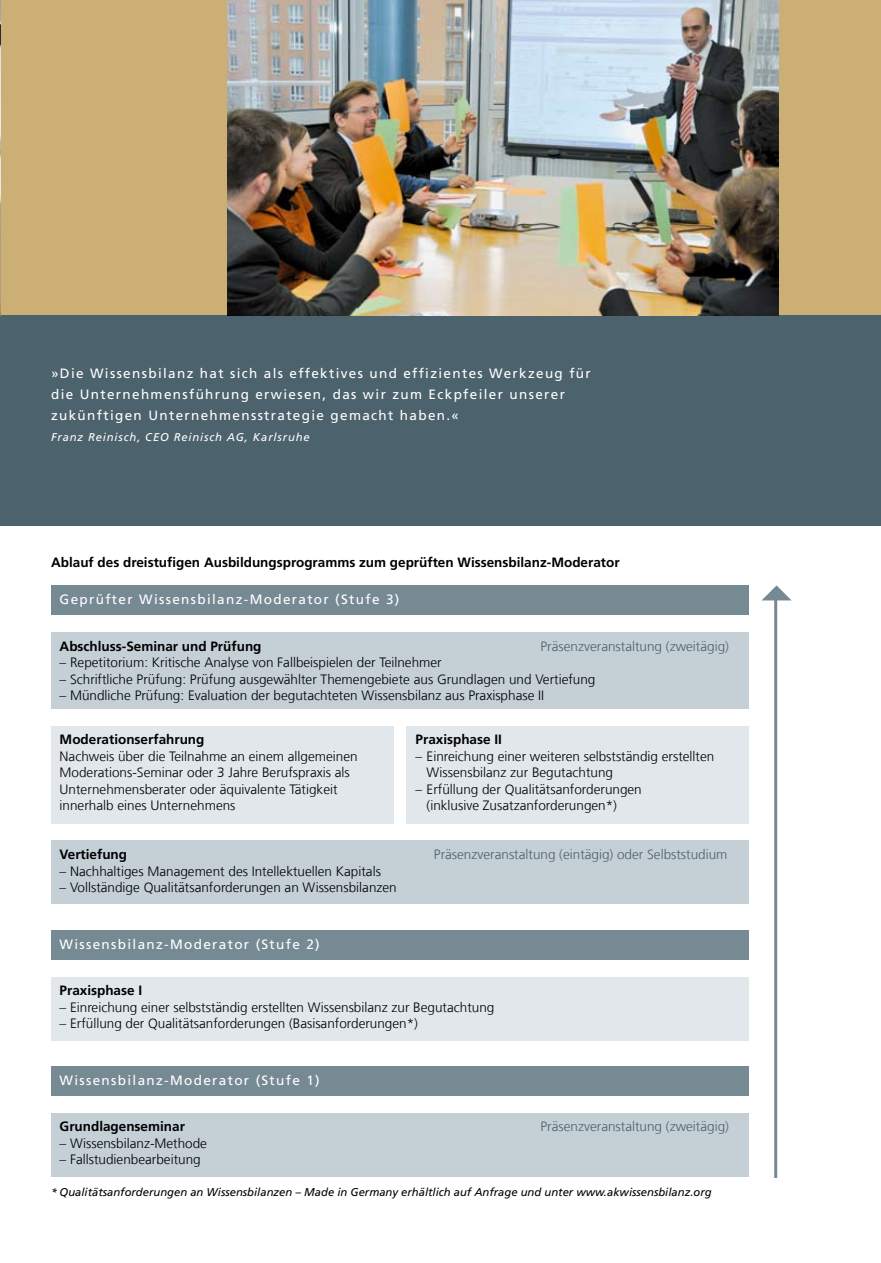
<style>
.page{position:relative;width:881px;height:1263px;background:#fff}
.page>*{position:absolute;margin:0;border:0;box-sizing:border-box;transform-origin:0 0}
.t1{font:300 13.5px/16.5px "Frutiger LT Com";color:#000}
.t2{font:13.5px/21px "Frutiger LT Com";letter-spacing:.1em;color:#fff}
.t3{font:700 13.5px "Frutiger LT Com";color:#000}
.t4{font:300 13.5px "Frutiger LT Com";color:#4c626c}
.t5{font:italic 11.25px "Frutiger LT Com";color:#000}
.t6{font:italic 11.25px "Frutiger LT Com";letter-spacing:.075em;color:#fff}
</style>
<div class="page">
<div style="left:0;top:0;width:880px;height:315px;background:#cbaf75"></div>
<div style="left:0;top:315px;width:880px;height:210px;background:#4c626c"></div>
<img style="left:0;top:0;width:1px;height:315px">
<img style="left:227px;top:0;width:551px;height:315px">
<div style="left:51px;top:585px;width:697px;height:30px;background:#768a94"></div>
<div style="left:51px;top:930px;width:697px;height:30px;background:#768a94"></div>
<div style="left:51px;top:1066px;width:697px;height:30px;background:#768a94"></div>
<div style="left:51px;top:632px;width:697px;height:77px;background:#c4cfd6"></div>
<div style="left:51px;top:840px;width:697px;height:64px;background:#c4cfd6"></div>
<div style="left:51px;top:1113px;width:697px;height:63px;background:#c4cfd6"></div>
<div style="left:51px;top:726px;width:342px;height:97px;background:#e1e7eb"></div>
<div style="left:51px;top:977px;width:697px;height:63px;background:#e1e7eb"></div>
<div style="left:406px;top:726px;width:342px;height:97px;background:#e1e7eb"></div>
<svg style="left:762px;top:585px;width:29px;height:15px"></svg>
<hr style="left:773px;top:596px;width:3px;height:582px;background:#768a94">
<p class="t2" style="left:51px;top:363px;width:541px">»Die Wissensbilanz hat sich als effektives und effizientes Werkzeug für die U nternehmensführung erwiesen, das wir zum Eckpfeiler unserer zukünftigen U nternehmensstrategie gemacht haben.«</p>
<p class="t6" style="left:51px;top:431px;width:260px">Franz Reinisch, CEO Reinisch AG, Karlsruhe</p>
<p class="t3" style="left:51px;top:554px;width:570px">Ablauf des dreistufigen Ausbildungsprogramms zum geprüften Wissensbilanz-Moderator</p>
<p class="t2" style="left:60px;top:589px;width:341px">Geprüfter Wissensbilanz-Moderator (Stufe 3)</p>
<p class="t3" style="left:60px;top:638px;width:203px">Abschluss-Seminar und Prüfung</p>
<p class="t4" style="left:540px;top:638px;width:190px">Präsenzveranstaltung (zweitägig)</p>
<p class="t1" style="left:60px;top:654px;width:383px">– Repetitorium: Kritische Analyse von Fallbeispielen der Teilnehmer</p>
<p class="t1" style="left:60px;top:671px;width:537px">– Schriftliche Prüfung: Prüfung ausgewählter Themengebiete aus Grundlagen und Vertiefung</p>
<p class="t1" style="left:60px;top:687px;width:486px">– Mündliche Prüfung: Evaluation der begutachteten Wissensbilanz aus Praxisphase II</p>
<p class="t3" style="left:60px;top:732px;width:146px">Moderationserfahrung</p>
<p class="t1" style="left:60px;top:748px;width:299px">Nachweis über die Teilnahme an einem allgemeinen Moderations-Seminar oder 3 Jahre Berufspraxis als Unternehmensberater oder äquivalente Tätigkeit innerhalb eines Unternehmens</p>
<p class="t3" style="left:415px;top:732px;width:83px">Praxisphase II</p>
<p class="t1" style="left:426px;top:748px;width:289px;text-indent:-11px">– Einreichung einer weiteren selbstständig erstellten<br>Wissensbilanz zur Begutachtung</p>
<p class="t1" style="left:426px;top:781px;width:217px;text-indent:-11px">– Erfüllung der Qualitätsanforderungen (inklusive Zusatzanforderungen*)</p>
<p class="t3" style="left:60px;top:846px;width:69px">Vertiefung</p>
<p class="t4" style="left:434px;top:847px;width:295px">Präsenzveranstaltung (eintägig) oder Selbststudium</p>
<p class="t1" style="left:60px;top:863px;width:323px">– Nachhaltiges Management des Intellektuellen Kapitals</p>
<p class="t1" style="left:60px;top:879px;width:338px">– Vollständige Qualitätsanforderungen an Wissensbilanzen</p>
<p class="t2" style="left:60px;top:933px;width:261px">Wissensbilanz-Moderator (Stufe 2)</p>
<p class="t3" style="left:60px;top:983px;width:82px">Praxisphase I</p>
<p class="t1" style="left:60px;top:999px;width:436px">– Einreichung einer selbstständig erstellten Wissensbilanz zur Begutachtung</p>
<p class="t1" style="left:60px;top:1015px;width:360px">– Erfüllung der Qualitätsanforderungen (Basisanforderungen*)</p>
<p class="t2" style="left:60px;top:1069px;width:261px">Wissensbilanz-Moderator (Stufe 1)</p>
<p class="t3" style="left:60px;top:1119px;width:127px">Grundlagenseminar</p>
<p class="t4" style="left:540px;top:1119px;width:190px">Präsenzveranstaltung (zweitägig)</p>
<p class="t1" style="left:60px;top:1135px;width:149px">– Wissensbilanz-Methode</p>
<p class="t1" style="left:60px;top:1151px;width:143px">– Fallstudienbearbeitung</p>
<p class="t5" style="left:51px;top:1186px;width:661px">* Qualitätsanforderungen an Wissensbilanzen – Made in Germany erhältlich auf Anfrage und unter www.akwissensbilanz.org</p>
</div>
